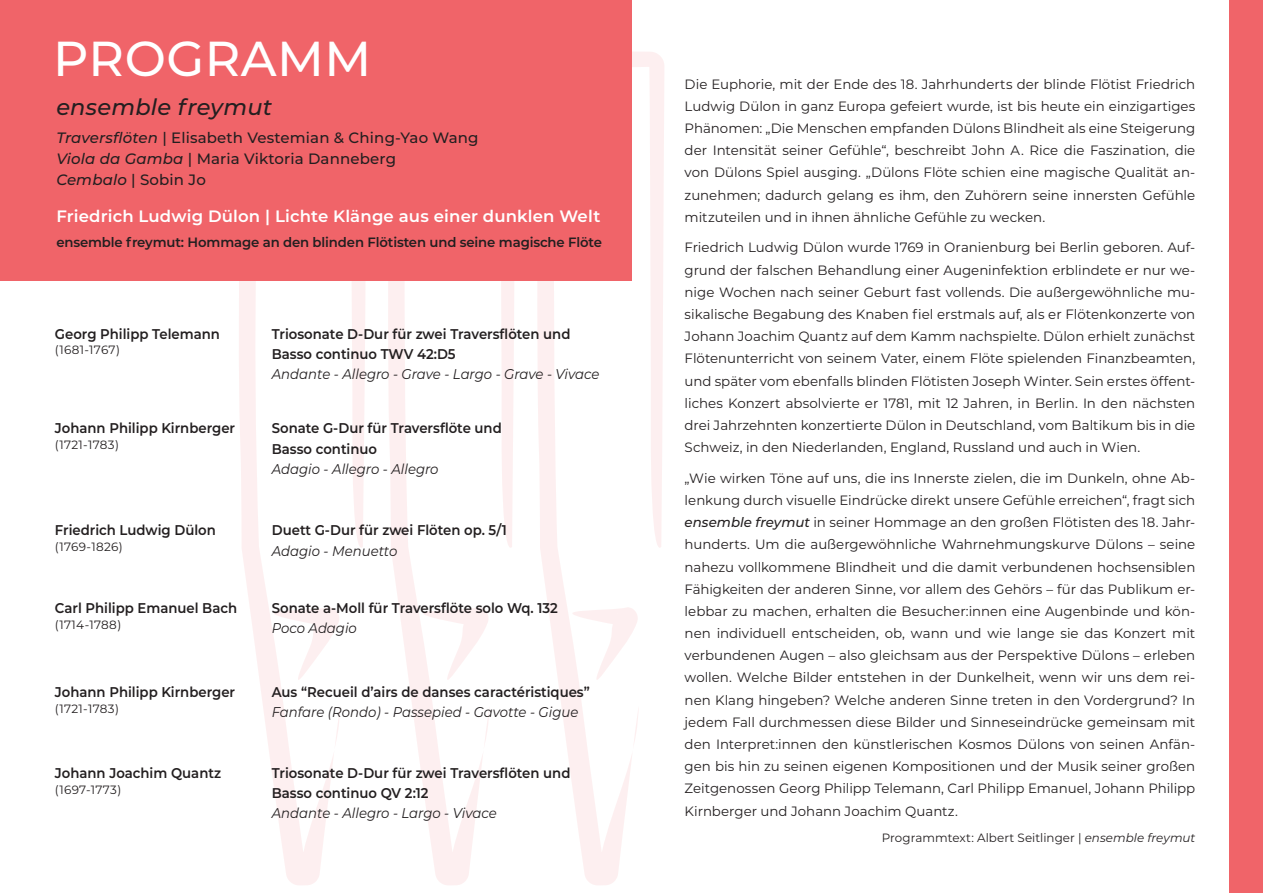
<style>
.page{position:relative;width:1263px;height:893px;background:#fff}
.page>*{position:absolute;margin:0;border:0;box-sizing:border-box;transform-origin:0 0}
.t1{font:500 49.05px "Montserrat";letter-spacing:.01em;color:#fff}
.t2{font:italic 500 22.5px "Montserrat";letter-spacing:.01em;color:#231f20}
.t3{font:600 16.5px "Montserrat";letter-spacing:.01em;color:#fff}
.t4{font:500 15px/21px "Montserrat";letter-spacing:.01em;color:#231f20}
.t5{font:600 14.1px/20.4px "Montserrat";color:#231f20;scale:.94 1}
.t6{font:italic 14.1px "Montserrat";color:#231f20;scale:.94 1}
.t7{font:13.5px/22.2px "Montserrat";color:#231f20;text-align:justify}
.t8{font:600 13.5px "Montserrat";letter-spacing:-.01em;color:#231f20}
.t9{font:12px "Montserrat";letter-spacing:.02em;color:#231f20}
.s1{font-style:italic}
.s2{font-weight:500;font-style:italic}
</style>
<div class="page">
<div style="left:0;top:0;width:631px;height:281px;background:#f06469"></div>
<svg style="left:239px;top:281px;width:126px;height:604px"></svg>
<svg style="left:388px;top:281px;width:126px;height:604px"></svg>
<svg style="left:537px;top:51px;width:127px;height:834px"></svg>
<div style="left:1229px;top:0;width:34px;height:893px;background:#f06469"></div>
<h1 class="t1" style="left:53px;top:24px;width:320px">PROGRAMM</h1>
<h2 class="t2" style="left:56px;top:92px;width:217px">ensemble freymut</h2>
<p class="t4" style="left:56px;top:126px;width:424px"><span class="s1">Traversflöten</span> | Elisabeth Vestemian &amp; Ching-Yao Wang<br><span class="s1">Viola da Gamba</span> | Maria Viktoria Danneberg<br><span class="s1">Cembalo</span> | Sobin Jo</p>
<p class="t3" style="left:56px;top:204px;width:546px">Friedrich Ludwig Dülon | Lichte Klänge aus einer dunklen Welt</p>
<p class="t8" style="left:56px;top:232px;width:547px">ensemble freymut: Hommage an den blinden Flötisten und seine magische Flöte</p>
<p class="t5" style="left:55px;top:323px;width:177px">Georg Philipp Telemann</p>
<p class="t9" style="left:55px;top:342px;width:67px">(1681-1767)</p>
<p class="t5" style="left:55px;top:417px;width:193px">Johann Philipp Kirnberger</p>
<p class="t9" style="left:55px;top:437px;width:66px">(1721-1783)</p>
<p class="t5" style="left:55px;top:519px;width:173px">Friedrich Ludwig Dülon</p>
<p class="t9" style="left:55px;top:539px;width:69px">(1769-1826)</p>
<p class="t5" style="left:55px;top:597px;width:195px">Carl Philipp Emanuel Bach</p>
<p class="t9" style="left:55px;top:616px;width:68px">(1714-1788)</p>
<p class="t5" style="left:55px;top:681px;width:193px">Johann Philipp Kirnberger</p>
<p class="t9" style="left:55px;top:700px;width:66px">(1721-1783)</p>
<p class="t5" style="left:55px;top:762px;width:178px">Johann Joachim Quantz</p>
<p class="t9" style="left:55px;top:781px;width:68px">(1697-1773)</p>
<p class="t5" style="left:272px;top:323px;width:319px">Triosonate D-Dur für zwei Traversflöten und<br>Basso continuo TWV 42:D5</p>
<p class="t6" style="left:272px;top:365px;width:350px">Andante - Allegro - Grave - Largo - Grave - Vivace</p>
<p class="t5" style="left:272px;top:417px;width:246px">Sonate G-Dur für Traversflöte und<br>Basso continuo</p>
<p class="t6" style="left:272px;top:459px;width:179px">Adagio - Allegro - Allegro</p>
<p class="t5" style="left:272px;top:519px;width:251px">Duett G-Dur für zwei Flöten op. 5/1</p>
<p class="t6" style="left:272px;top:541px;width:135px">Adagio - Menuetto</p>
<p class="t5" style="left:272px;top:597px;width:306px">Sonate a-Moll für Traversflöte solo Wq. 132</p>
<p class="t6" style="left:272px;top:618px;width:92px">Poco Adagio</p>
<p class="t5" style="left:272px;top:681px;width:340px">Aus “Recueil d’airs de danses caractéristiques”</p>
<p class="t6" style="left:272px;top:702px;width:328px">Fanfare (Rondo) - Passepied - Gavotte - Gigue</p>
<p class="t5" style="left:272px;top:762px;width:319px">Triosonate D-Dur für zwei Traversflöten und<br>Basso continuo QV 2:12</p>
<p class="t6" style="left:272px;top:804px;width:241px">Andante - Allegro - Largo - Vivace</p>
<p class="t7" style="left:685px;top:72px;width:512px">Die Euphorie, mit der Ende des 18. Jahrhunderts der blinde Flötist Friedrich Ludwig Dü lon in ganz Europa gefeiert wurde, ist bis heute ein einzigartiges Phänomen: „Die Menschen empfanden Dü lons Blindheit als eine Steigerung der Intensität seiner Gefü hle“, beschreibt John A. Rice die Faszination, die von Dü lons Spiel ausging. „Dü lons Flöte schien eine magische Qualität an&shy;zunehmen; dadurch gelang es ihm, den Zuhörern seine innersten Gefü hle mitzuteilen und in ihnen ähnliche Gefü hle zu wecken.</p>
<p class="t7" style="left:685px;top:236px;width:512px">Friedrich Ludwig Dü lon wurde 1769 in Oranienburg bei Berlin geboren. Auf&shy;grund der falschen Behandlung einer Augeninfektion erblindete er nur we&shy;nige Wochen nach seiner Geburt fast vollends. Die außergewöhnliche mu&shy;sikalische Begabung des Knaben fiel erstmals auf, als er Flötenkonzerte von Johann Joachim Quantz auf dem Kamm nachspielte. Dü lon erhielt zunächst Flötenunterricht von seinem Vater, einem Flöte spielenden Finanzbeamten, und später vom ebenfalls blinden Flötisten Joseph Winter. Sein erstes öffent&shy;liches Konzert absolvierte er 1781, mit 12 Jahren, in Berlin. In den nächsten drei Jahrzehnten konzertierte Dü lon in Deutschland, vom Baltikum bis in die Schweiz, in den Niederlanden, England, Russland und auch in Wien.</p>
<p class="t7" style="left:685px;top:466px;width:512px">„Wie wirken Töne auf uns, die ins Innerste zielen, die im Dunkeln, ohne Ab&shy;lenkung durch visuelle Eindrücke direkt unsere Gefü hle erreichen“, fragt sich <span class="s2">ensemble freymut</span> in seiner Hommage an den großen Flötisten des 18. Jahr&shy;hunderts. Um die außergewöhnliche Wahrnehmungskurve Dü lons – seine nahezu vollkommene Blindheit und die damit verbundenen hochsensiblen Fähigkeiten der anderen Sinne, vor allem des Gehörs – fü r das Publikum er&shy;lebbar zu machen, erhalten die Besucher:innen eine Augenbinde und kön&shy;nen individuell entscheiden, ob, wann und wie lange sie das Konzert mit verbundenen Augen – also gleichsam aus der Perspektive Dü lons – erleben wollen. Welche Bilder entstehen in der Dunkelheit, wenn wir uns dem rei&shy;nen Klang hingeben? Welche anderen Sinne treten in den Vordergrund? In jedem Fall durchmessen diese Bilder und Sinneseindrücke gemeinsam mit den Interpret:innen den kü nstlerischen Kosmos Dü lons von seinen Anfän&shy;gen bis hin zu seinen eigenen Kompositionen und der Musik seiner großen Zeitgenossen Georg Philipp Telemann, Carl Philipp Emanuel, Johann Philipp Kirnberger und Johann Joachim Quantz.</p>
<p class="t9" style="left:882px;top:829px;width:315px">Programmtext: Albert Seitlinger | <span class="s1">ensemble freymut</span></p>
</div>
